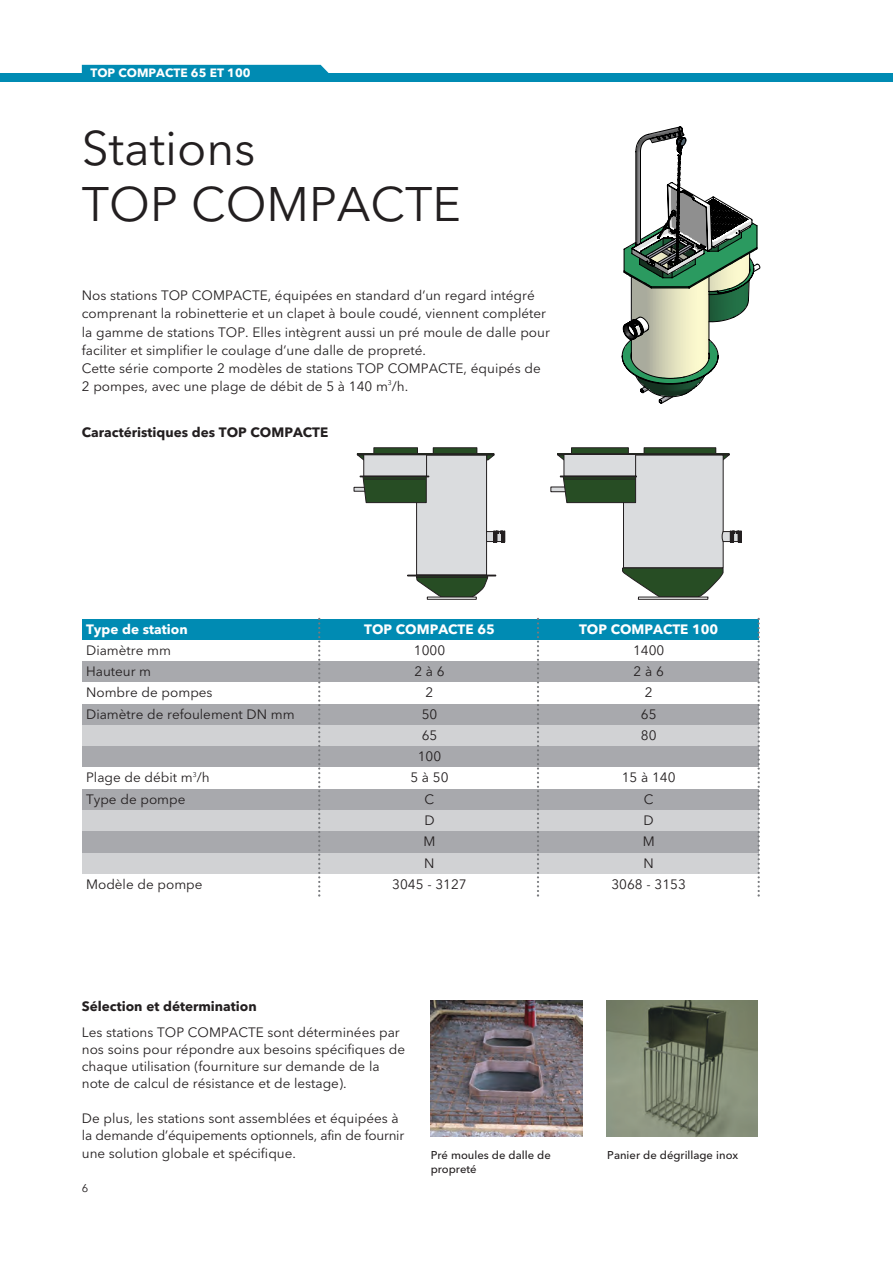
<style>
.page{position:relative;width:893px;height:1262px;background:#fff}
.page>*{position:absolute;margin:0;border:0;box-sizing:border-box;transform-origin:0 0}
.t1{font:48px/56.6px "Avenir Next LT Pro";color:#231f20}
.t2{font:13.5px/18px "Avenir Next LT Pro";color:#231f20}
.t3{font:700 13.5px "Avenir Next LT Pro";color:#231f20}
.t4{font:700 13.5px "Avenir Next LT Pro";color:#fff}
.t5{font:700 12px "Avenir Next LT Pro";color:#fff}
.t6{font:500 11.25px/13.5px "Avenir Next LT Pro";color:#231f20}
.t7{font:11.25px "Avenir Next LT Pro";color:#231f20}
</style>
<div class="page">
<div style="left:416px;top:455px;width:70px;height:120px;background:#dadcde"></div>
<div style="left:416px;top:455px;width:71px;height:120px;border:1px solid #231f20"></div>
<svg style="left:357px;top:455px;width:6px;height:5px"></svg>
<div style="left:354px;top:487px;width:12px;height:4px;border:1px solid #231f20"></div>
<div style="left:486px;top:531px;width:18px;height:10px;background:#dadcde"></div>
<div style="left:486px;top:531px;width:18px;height:11px;border:1px solid #231f20"></div>
<div style="left:364px;top:454px;width:62px;height:22px;background:#dadcde"></div>
<div style="left:363px;top:454px;width:64px;height:22px;border:1px solid #231f20"></div>
<svg style="left:362px;top:477px;width:65px;height:26px;background:#2d4e2b"></svg>
<hr style="left:364px;top:479px;width:61px;height:1px;background:#231f20">
<div style="left:374px;top:448px;width:43px;height:6px;background:#274d24"></div>
<div style="left:373px;top:447px;width:44px;height:7px;border:1px solid #231f20"></div>
<div style="left:433px;top:448px;width:44px;height:6px;background:#274d24"></div>
<div style="left:433px;top:447px;width:44px;height:7px;border:1px solid #231f20"></div>
<div style="left:357px;top:453px;width:137px;height:2px;border:1px solid #231f20"></div>
<svg style="left:486px;top:454px;width:9px;height:6px"></svg>
<div style="left:360px;top:476px;width:69px;height:1px;border:1px solid #231f20"></div>
<svg style="left:493px;top:531px;width:12px;height:11px"></svg>
<svg style="left:416px;top:576px;width:72px;height:22px"></svg>
<hr style="left:417px;top:577px;width:70px;height:1px;background:#231f20">
<div style="left:407px;top:575px;width:89px;height:1px;border:1px solid #231f20"></div>
<svg style="left:557px;top:455px;width:6px;height:5px"></svg>
<svg style="left:723px;top:455px;width:6px;height:5px"></svg>
<div style="left:571px;top:448px;width:57px;height:6px;background:#274d24"></div>
<div style="left:571px;top:447px;width:57px;height:7px;border:1px solid #231f20"></div>
<div style="left:644px;top:448px;width:71px;height:6px;background:#274d24"></div>
<div style="left:643px;top:447px;width:73px;height:7px;border:1px solid #231f20"></div>
<div style="left:557px;top:453px;width:172px;height:2px;border:1px solid #231f20"></div>
<div style="left:623px;top:455px;width:100px;height:113px;background:#dadcde"></div>
<svg style="left:622px;top:567px;width:101px;height:30px"></svg>
<svg style="left:721px;top:531px;width:20px;height:11px"></svg>
<hr style="left:551px;top:487px;width:15px;height:4px;background:#dadcde">
<div style="left:550px;top:486px;width:16px;height:6px;border:1px solid #231f20"></div>
<div style="left:564px;top:454px;width:71px;height:22px;background:#dadcde"></div>
<div style="left:563px;top:454px;width:72px;height:22px;border:1px solid #231f20"></div>
<svg style="left:562px;top:477px;width:74px;height:26px;background:#2d4e2b"></svg>
<hr style="left:564px;top:479px;width:71px;height:1px;background:#231f20">
<div style="left:560px;top:476px;width:76px;height:1px;border:1px solid #231f20"></div>
<div style="left:82px;top:619px;width:676px;height:21px;background:#008bb3"></div>
<div style="left:82px;top:661px;width:676px;height:21px;background:#a8a9ad"></div>
<div style="left:82px;top:704px;width:676px;height:21px;background:#a8a9ad"></div>
<div style="left:82px;top:725px;width:676px;height:21px;background:#d1d2d4"></div>
<div style="left:82px;top:746px;width:676px;height:21px;background:#a8a9ad"></div>
<div style="left:82px;top:789px;width:676px;height:21px;background:#a8a9ad"></div>
<div style="left:82px;top:810px;width:676px;height:21px;background:#d1d2d4"></div>
<div style="left:82px;top:831px;width:676px;height:22px;background:#a8a9ad"></div>
<div style="left:82px;top:853px;width:676px;height:21px;background:#d1d2d4"></div>
<svg style="left:621px;top:126px;width:139px;height:278px"></svg>
<div style="left:0;top:73px;width:892px;height:9px;background:#008bb3"></div>
<div style="left:82px;top:65px;width:247px;height:8px;background:#008bb3"></div>
<img style="left:430px;top:1000px;width:152px;height:136px">
<img style="left:606px;top:1000px;width:151px;height:136px">
<svg style="left:318px;top:618px;width:2px;height:278px"></svg>
<svg style="left:537px;top:618px;width:2px;height:278px"></svg>
<svg style="left:757px;top:618px;width:2px;height:278px"></svg>
<p class="t5" style="left:90px;top:69px;width:162px">TOP COMPACTE 65 ET 100</p>
<h1 class="t1" style="left:82px;top:125px;width:380px">Stations<br>TOP COMPACTE</h1>
<p class="t2" style="left:82px;top:288px;width:469px">Nos stations TOP COMPACTE, équipées en standard d’un regard intégré comprenant la robinetterie et un clapet à boule coudé, viennent compléter la gamme de stations TOP. Elles intègrent aussi un pré moule de dalle pour faciliter et simplifier le coulage d’une dalle de propreté.<br>Cette série comporte 2 modèles de stations TOP COMPACTE, équipés de 2 pompes, avec une plage de débit de 5 à 140 m<sup>3</sup>/h.</p>
<p class="t3" style="left:82px;top:427px;width:248px">Caractéristiques des TOP COMPACTE</p>
<p class="t4" style="left:86px;top:624px;width:103px">Type de station</p>
<p class="t4" style="left:364px;top:624px;width:132px">TOP COMPACTE 65</p>
<p class="t4" style="left:579px;top:624px;width:141px">TOP COMPACTE 100</p>
<p class="t2" style="left:86px;top:642px;width:86px">Diamètre mm</p>
<p class="t2" style="left:414px;top:642px;width:33px">1000</p>
<p class="t2" style="left:633px;top:642px;width:33px">1400</p>
<p class="t2" style="left:86px;top:663px;width:67px">Hauteur m</p>
<p class="t2" style="left:414px;top:663px;width:32px">2 à 6</p>
<p class="t2" style="left:633px;top:663px;width:32px">2 à 6</p>
<p class="t2" style="left:86px;top:685px;width:128px">Nombre de pompes</p>
<p class="t2" style="left:425px;top:685px;width:9px">2</p>
<p class="t2" style="left:644px;top:685px;width:9px">2</p>
<p class="t2" style="left:86px;top:706px;width:210px">Diamètre de refoulement DN mm</p>
<p class="t2" style="left:421px;top:706px;width:17px">50</p>
<p class="t2" style="left:640px;top:706px;width:17px">65</p>
<p class="t2" style="left:421px;top:727px;width:17px">65</p>
<p class="t2" style="left:640px;top:727px;width:17px">80</p>
<p class="t2" style="left:417px;top:749px;width:25px">100</p>
<p class="t2" style="left:86px;top:770px;width:125px">Plage de débit m<sup>3</sup>/h</p>
<p class="t2" style="left:410px;top:770px;width:40px">5 à 50</p>
<p class="t2" style="left:621px;top:770px;width:55px">15 à 140</p>
<p class="t2" style="left:86px;top:791px;width:101px">Type de pompe</p>
<p class="t2" style="left:424px;top:791px;width:11px">C</p>
<p class="t2" style="left:643px;top:791px;width:11px">C</p>
<p class="t2" style="left:424px;top:813px;width:12px">D</p>
<p class="t2" style="left:643px;top:813px;width:12px">D</p>
<p class="t2" style="left:423px;top:834px;width:13px">M</p>
<p class="t2" style="left:642px;top:834px;width:13px">M</p>
<p class="t2" style="left:424px;top:855px;width:12px">N</p>
<p class="t2" style="left:643px;top:855px;width:12px">N</p>
<p class="t2" style="left:86px;top:876px;width:118px">Modèle de pompe</p>
<p class="t2" style="left:392px;top:876px;width:76px">3045 - 3127</p>
<p class="t2" style="left:611px;top:876px;width:76px">3068 - 3153</p>
<p class="t3" style="left:82px;top:1001px;width:176px">Sélection et détermination</p>
<p class="t2" style="left:82px;top:1024px;width:325px;line-height:17.2px">Les stations TOP COMPACTE sont déterminées par nos soins pour répondre aux besoins spécifiques de chaque utilisation (fourniture sur demande de la note de calcul de résistance et de lestage).</p>
<p class="t2" style="left:82px;top:1111px;width:324px;line-height:17.2px">De plus, les stations sont assemblées et équipées à la demande d’équipements optionnels, afin de fournir une solution globale et spécifique.</p>
<p class="t7" style="left:82px;top:1184px;width:8px">6</p>
<p class="t6" style="left:430px;top:1149px;width:122px">Pré moules de dalle de propreté</p>
<p class="t6" style="left:607px;top:1149px;width:132px">Panier de dégrillage inox</p>
</div>
